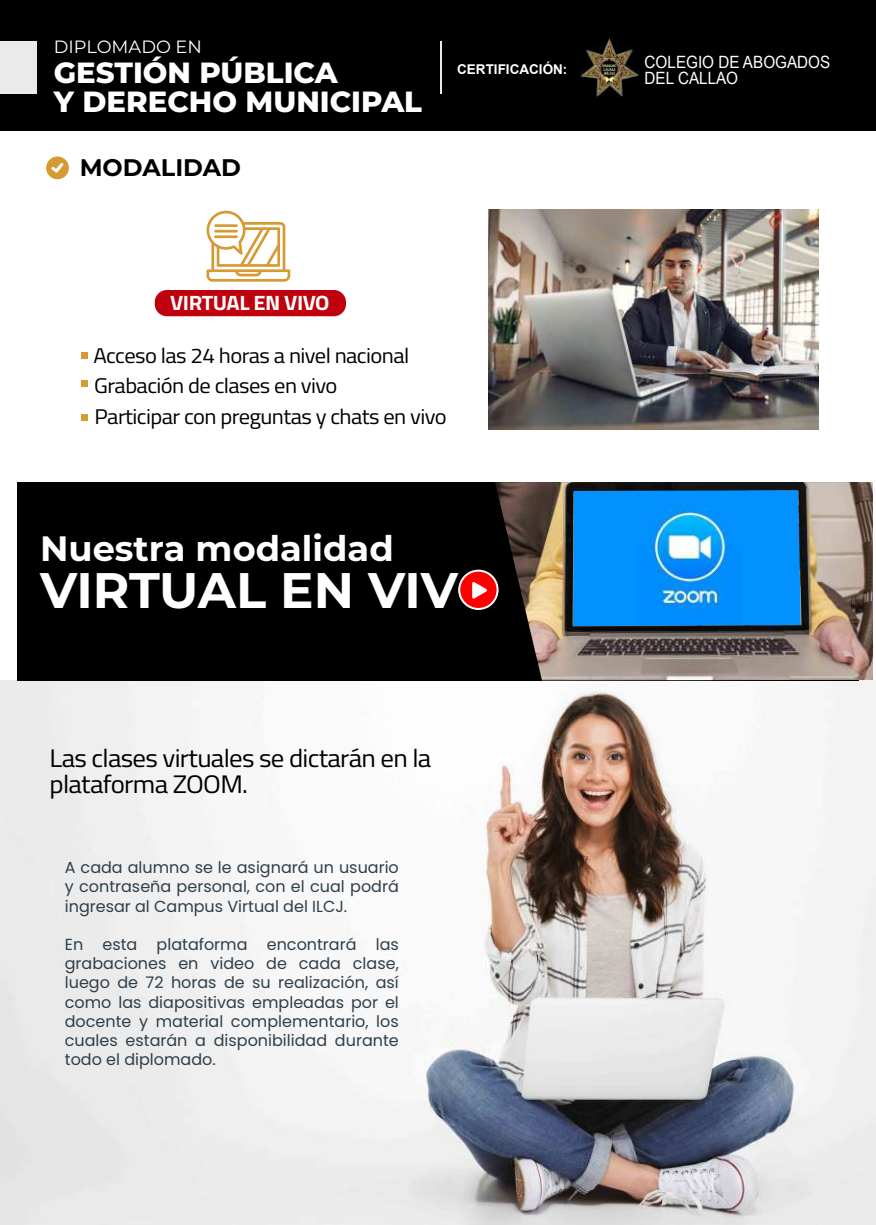
<style>
.page{position:relative;width:876px;height:1225px;background:#fff}
.page>*{position:absolute;margin:0;border:0;box-sizing:border-box;transform-origin:0 0}
.t1{font:700 49.8px "Montserrat";letter-spacing:-.01em;color:#fff}
.t2{font:700 35.2px "Montserrat";color:#fff}
.t3{font:800 29.2px/28.8px "Montserrat";color:#fff}
.t4{font:25.4px/26.2px "Titillium";letter-spacing:-.025em;color:#000;scale:1.06 1}
.t5{font:700 24px "Montserrat";color:#000}
.t6{font:21.2px/30.6px "Titillium";letter-spacing:-.025em;color:#000;scale:1.06 1}
.t7{font:700 20.8px "Titillium";letter-spacing:-.025em;color:#fff;scale:1.06 1}
.t8{font:17.8px "Montserrat";color:#fff}
.t9{font:17px/16.2px "Arial Narrow";color:#fff;scale:1.1 1}
.t10{font:16px/19.2px "Poppins";color:#2d3f4b;text-align:justify}
.t11{font:700 13.6px "Arial";color:#fff}
</style>
<div class="page">
<div style="left:0;top:0;width:876px;height:130px;background:#000"></div>
<div style="left:0;top:42px;width:36px;height:52px;background:#eaeaea"></div>
<hr style="left:440px;top:42px;width:2px;height:52px;background:#eaeaea">
<img style="left:580px;top:39px;width:59px;height:58px">
<div style="left:17px;top:482px;width:842px;height:198px;background:#000"></div>
<img style="left:0;top:680px;width:876px;height:545px">
<div style="left:46px;top:156px;width:23px;height:23px;background:#d59a32;border-radius:50%"></div>
<svg style="left:51px;top:163px;width:12px;height:10px"></svg>
<svg style="left:206px;top:211px;width:84px;height:71px"></svg>
<div style="left:155px;top:290px;width:191px;height:26px;background:#bf000d;border-radius:12px"></div>
<img style="left:488px;top:210px;width:330px;height:219px">
<div style="left:81px;top:352px;width:7px;height:7px;background:#d59a32"></div>
<div style="left:81px;top:380px;width:7px;height:7px;background:#d59a32"></div>
<div style="left:81px;top:414px;width:7px;height:7px;background:#d59a32"></div>
<div style="left:459px;top:570px;width:39px;height:39px;background:#f00;border-radius:50%"></div>
<div style="left:458px;top:569px;width:41px;height:41px;border:2px solid #fff;border-radius:50%"></div>
<svg style="left:472px;top:582px;width:15px;height:17px"></svg>
<img style="left:495px;top:482px;width:378px;height:198px">
<img style="left:573px;top:490px;width:228px;height:136px">
<p class="t8" style="left:54px;top:34px;width:150px">DIPLOMADO EN</p>
<h3 class="t3" style="left:54px;top:57px;width:370px">GESTIÓN PÚBLICA<br>Y DERECHO MUNICIPAL</h3>
<h3 class="t5" style="left:80px;top:150px;width:163px">MODALIDAD</h3>
<p class="t11" style="left:457px;top:59px;width:112px">CERTIFICACIÓN:</p>
<p class="t9" style="left:645px;top:53px;width:170px">COLEGIO DE ABOGADOS<br>DEL CALLAO</p>
<h3 class="t7" style="left:170px;top:287px;width:152px">VIRTUAL EN VIVO</h3>
<h3 class="t6" style="left:93px;top:339px;width:335px">Acceso las 24 horas a nivel nacional<br>Grabación de clases en vivo<br>Participar con preguntas y chats en vivo</h3>
<h2 class="t2" style="left:40px;top:523px;width:355px">Nuestra modalidad</h2>
<h1 class="t1" style="left:40px;top:555px;width:460px">VIRTUAL EN VIVO</h1>
<h3 class="t4" style="left:50px;top:743px;width:362px">Las clases virtuales se dictarán en la plataforma ZOOM.</h3>
<p class="t10" style="left:65px;top:858px;width:335px">A cada alumno se le asignará un usuario y contraseña personal, con el cual podrá ingresar al Campus Virtual del ILCJ.</p>
<p class="t10" style="left:65px;top:935px;width:335px">En esta plataforma encontrará las grabaciones en video de cada clase, luego de 72 horas de su realización, así como las diapositivas empleadas por el docente y material complementario, los cuales estarán a disponibilidad durante todo el diplomado.</p>
</div>
